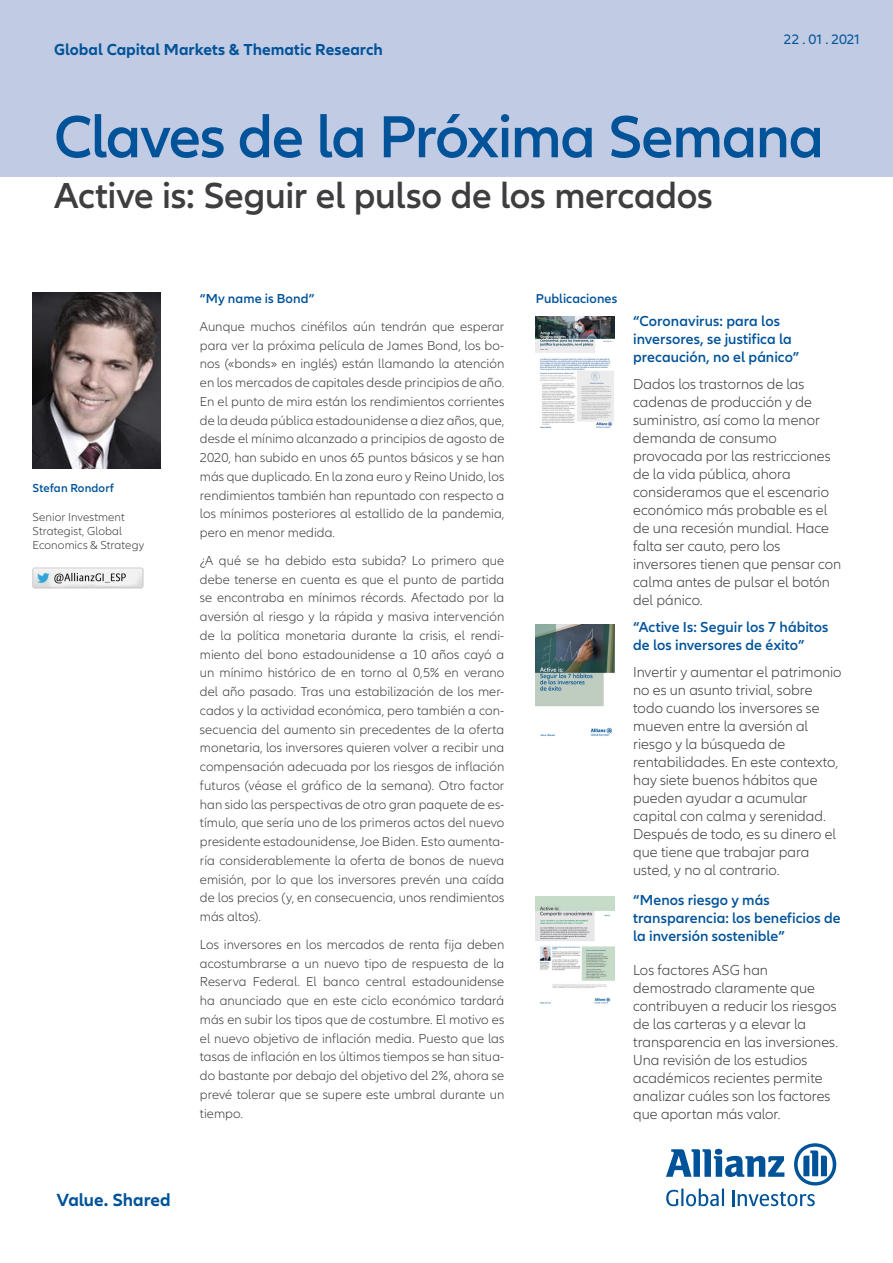
<style>
.page{position:relative;width:893px;height:1263px;background:#fff}
.page>*{position:absolute;margin:0;border:0;box-sizing:border-box;transform-origin:0 0}
.Headline_45pt{font:600 61.5px "Allianz Neo";letter-spacing:-.025em;color:#015399}
.Headline_45pt-2{font:600 37.5px "Allianz Neo";letter-spacing:-.005em;color:#3e3e3f}
.Value__Shared{font:700 18.3px "Allianz Neo";letter-spacing:-.005em;color:#015399}
.Pagina{font:700 16.5px "Allianz Neo";color:#015399}
.Copy_Highlight{font:300 15px/18px "Allianz Neo";color:#3e3e3f}
.Copy{font:300 15px/18px "Allianz Neo";color:#3e3e3f}
.Copy_Highlight-2{font:600 15px/18px "Allianz Neo";letter-spacing:.005em;color:#015399}
.Copy-2{font:600 15px/18px "Allianz Neo";letter-spacing:.005em;color:#015399}
.Date_11pt{font:14.25px "Allianz Neo";letter-spacing:.005em;color:#015399}
.Presse{font:300 13.5px/18.8px "Allianz Neo";color:#3e3e3f;text-align:justify}
.Presse-2{font:600 13.5px "Allianz Neo";letter-spacing:.01em;color:#015399}
.Copy_Highlight-3{font:600 13.35px "Allianz Neo";letter-spacing:.005em;color:#015399}
.Marginalia_8pt_BOLD{font:300 12px/14.4px "Allianz Neo";letter-spacing:.005em;color:#3e3e3f}
.Marginalia_8pt_BOLD-2{font:600 12px "Allianz Neo";letter-spacing:.01em;color:#015399}
</style>
<div class="page">
<div style="left:0;top:0;width:893px;height:176px;background:#c1cbe3"></div>
<svg style="left:666px;top:1143px;width:170px;height:63px"></svg>
<img style="left:536px;top:896px;width:79px;height:108px">
<img style="left:536px;top:316px;width:79px;height:112px">
<img style="left:536px;top:625px;width:79px;height:111px">
<img style="left:33px;top:567px;width:110px;height:22px">
<img style="left:33px;top:293px;width:128px;height:175px">
<p class="Pagina" style="left:54px;top:40px;width:330px">Global Capital Markets &amp; Thematic Research</p>
<p class="Date_11pt" style="left:784px;top:31px;width:78px">22 . 01 . 2021</p>
<p class="Headline_45pt" style="left:54px;top:101px;width:772px">Claves de la Próxima Semana</p>
<p class="Headline_45pt-2" style="left:54px;top:174px;width:660px">Active is: Seguir el pulso de los mercados</p>
<p class="Marginalia_8pt_BOLD-2" style="left:33px;top:481px;width:83px">Stefan Rondorf</p>
<p class="Marginalia_8pt_BOLD" style="left:33px;top:510px;width:113px">Senior Investment<br>Strategist, Global<br>Economics &amp; Strategy</p>
<p class="Value__Shared" style="left:57px;top:1189px;width:116px">Value. Shared</p>
<p class="Presse-2" style="left:200px;top:291px;width:116px">“My name is Bond”</p>
<p class="Presse" style="left:200px;top:317px;width:306px">Aunque muchos cinéfilos aún tendrán que esperar para ver la próxima película de James Bond, los bo&shy;nos («bonds» en inglés) están llamando la atención en los mercados de capitales desde principios de año.<br>En el punto de mira están los rendimientos corrientes de la deuda pública estadounidense a diez años, que, desde el mínimo alcanzado a principios de agosto de 2020, han subido en unos 65 puntos básicos y se han más que duplicado. En la zona euro y Reino Unido, los rendimientos también han repuntado con respecto a los mínimos posteriores al estallido de la pandemia, pero en menor medida.</p>
<p class="Presse" style="left:200px;top:551px;width:306px">¿A qué se ha debido esta subida? Lo primero que debe tenerse en cuenta es que el punto de partida se encontraba en mínimos récords. Afectado por la aversión al riesgo y la rápida y masiva intervención de la política monetaria durante la crisis, el rendi&shy;miento del bono estadounidense a 10 años cayó a un mínimo histórico de en torno al 0,5% en verano del año pasado. Tras una estabilización de los mer&shy;cados y la actividad económica, pero también a con&shy;secuencia del aumento sin precedentes de la oferta monetaria, los inversores quieren volver a recibir una compensación adecuada por los riesgos de inflación futuros (véase el gráfico de la semana). Otro factor han sido las perspectivas de otro gran paquete de es&shy;tímulo, que sería uno de los primeros actos del nuevo presidente estadounidense, Joe Biden. Esto aumenta&shy;ría considerablemente la oferta de bonos de nueva emisión, por lo que los inversores prevén una caída de los precios (y, en consecuencia, unos rendimientos más altos).</p>
<p class="Presse" style="left:200px;top:935px;width:306px">Los inversores en los mercados de renta fija deben acostumbrarse a un nuevo tipo de respuesta de la Reserva Federal. El banco central estadounidense ha anunciado que en este ciclo económico tardará más en subir los tipos que de costumbre. El motivo es el nuevo objetivo de inflación media. Puesto que las tasas de inflación en los últimos tiempos se han situa&shy;do bastante por debajo del objetivo del 2%, ahora se prevé tolerar que se supere este umbral durante un tiempo.</p>
<p class="Copy_Highlight-3" style="left:536px;top:291px;width:83px">Publicaciones</p>
<p class="Copy_Highlight-2" style="left:633px;top:312px;width:168px">“Coronavirus: para los inversores, se justifica la precaución, no el pánico”</p>
<p class="Copy_Highlight" style="left:633px;top:376px;width:210px">Dados los trastornos de las cadenas de producción y de suministro, así como la menor demanda de consumo provocada por las restricciones de la vida pública, ahora consideramos que el escenario económico más probable es el de una recesión mundial. Hace falta ser cauto, pero los inversores tienen que pensar con calma antes de pulsar el botón del pánico.</p>
<p class="Copy_Highlight-2" style="left:633px;top:618px;width:197px">“Active Is: Seguir los 7 hábitos de los inversores de éxito”</p>
<p class="Copy_Highlight" style="left:633px;top:664px;width:210px">Invertir y aumentar el patrimonio no es un asunto trivial, sobre todo cuando los inversores se mueven entre la aversión al riesgo y la búsqueda de rentabilidades. En este contexto, hay siete buenos hábitos que pueden ayudar a acumular capital con calma y serenidad.<br>Después de todo, es su dinero el que tiene que trabajar para usted, y no al contrario.</p>
<p class="Copy-2" style="left:633px;top:891px;width:209px">“Menos riesgo y más transparencia: los beneficios de la inversión sostenible”</p>
<p class="Copy" style="left:633px;top:961px;width:207px">Los factores ASG han demostrado claramente que contribuyen a reducir los riesgos de las carteras y a elevar la transparencia en las inversiones.<br>Una revisión de los estudios académicos recientes permite analizar cuáles son los factores que aportan más valor.</p>
</div>
